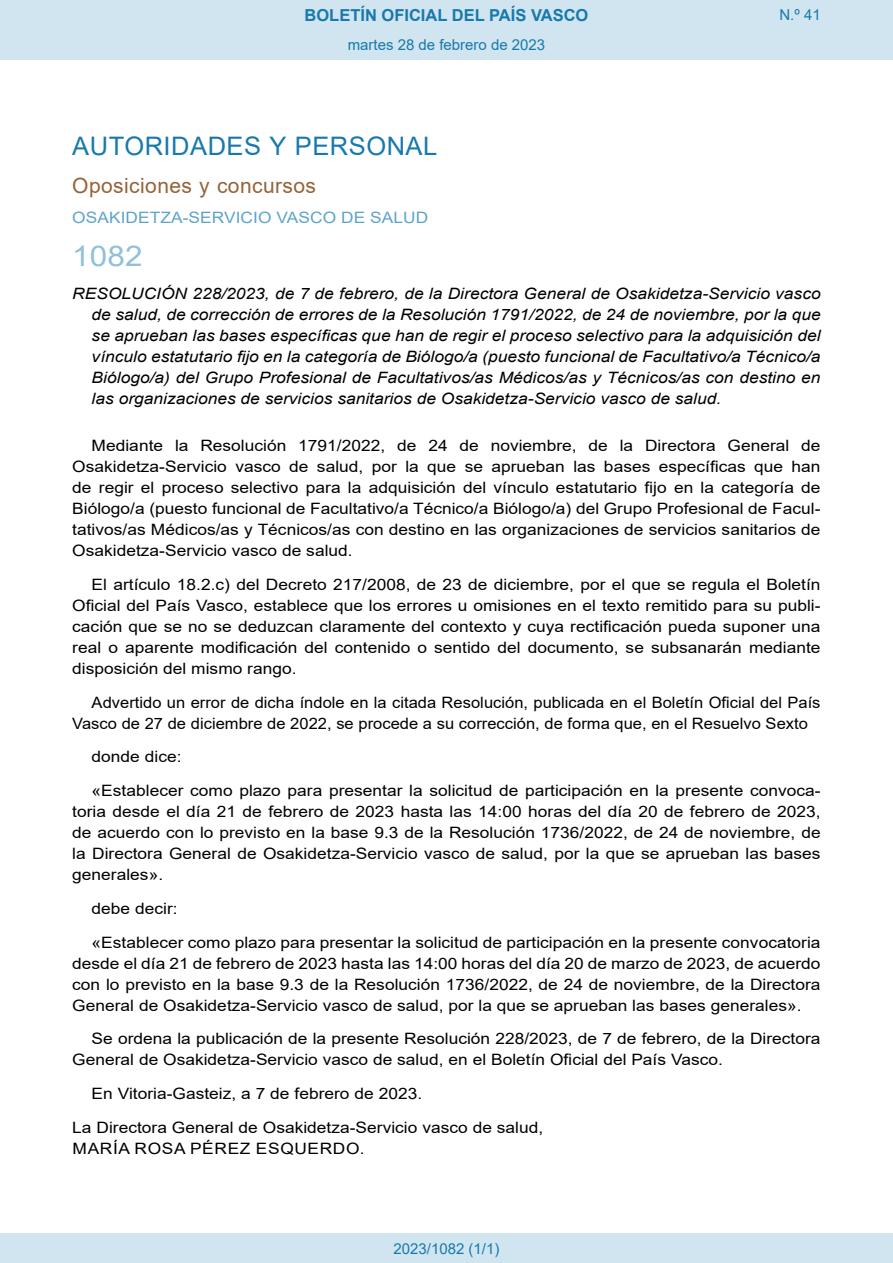
<style>
.page{position:relative;width:893px;height:1263px;background:#fff}
.page>*{position:absolute;margin:0;border:0;box-sizing:border-box;transform-origin:0 0}
.BOPVOrden{font:28.5px "Arial";color:#90c0db;scale:1.11 1}
.BOPVSeccion{font:25.5px "Arial";letter-spacing:.02em;color:#1879ad}
.BOPVSubseccion{font:21px "Arial";letter-spacing:.02em;color:#956338}
.t1{font:700 16.5px "Arial";color:#1879ad}
.BOPVDetalle{font:15.6px/21px "Arial";color:#000;text-align:justify;scale:1.11 1}
.BOPVTitulo{font:italic 15.6px/21px "Arial";color:#000;text-align:justify;scale:1.11 1}
.BOPVDetalle-2{font:15.6px/21px "Arial";color:#000;scale:1.05 1}
.BOPVFirmaPuesto{font:15.6px "Arial";color:#000;scale:1.11 1}
.BOPVFirmaLugFec{font:15.6px "Arial";color:#000;scale:1.11 1}
.BOPVOrganismo{font:15.6px "Arial";letter-spacing:.005em;color:#5ea4ca;scale:1.11 1}
.BOPVFirmaNombre{font:15.6px "Arial";letter-spacing:.035em;color:#000;scale:1.11 1}
.Paginacion_Centro{font:15px "Arial";color:#1879ad}
</style>
<div class="page">
<div style="left:0;top:0;width:893px;height:60px;background:#d0e5f0"></div>
<div style="left:0;top:1233px;width:893px;height:30px;background:#d0e5f0"></div>
<p class="t1" style="left:305px;top:3px;width:285px">BOLETÍN OFICIAL DEL PAÍS VASCO</p>
<p class="Paginacion_Centro" style="left:348px;top:35px;width:199px">martes 28 de febrero de 2023</p>
<p class="Paginacion_Centro" style="left:779px;top:5px;width:43px">N.º 41</p>
<p class="BOPVSeccion" style="left:72px;top:128px;width:366px">AUTORIDADES Y PERSONAL</p>
<p class="BOPVSubseccion" style="left:72px;top:171px;width:245px">Oposiciones y concursos</p>
<p class="BOPVOrganismo" style="left:72px;top:207px;width:322px">OSAKIDETZA-SERVICIO VASCO DE SALUD</p>
<p class="BOPVOrden" style="left:72px;top:236px;width:65px">1082</p>
<p class="BOPVTitulo" style="left:92px;top:284px;width:658px;text-indent:-19px">RESOLUCIÓN 228/2023, de 7 de febrero, de la Directora General de Osakidetza-Servicio vasco de salud, de corrección de errores de la Resolución 1791/2022, de 24 de noviembre, por la que se aprueban las bases específicas que han de regir el proceso selectivo para la adquisición del vínculo estatutario fijo en la categoría de Biólogo/a (puesto funcional de Facultativo/a Técnico/a Biólogo/a) del Grupo Profesional de Facultativos/as Médicos/as y Técnicos/as con destino en las organizaciones de servicios sanitarios de Osakidetza-Servicio vasco de salud.</p>
<p class="BOPVDetalle" style="left:72px;top:435px;width:676px;text-indent:19px">Mediante la Resolución 1791/2022, de 24 de noviembre, de la Directora General de Osakidetza-Servicio vasco de salud, por la que se aprueban las bases específicas que han de regir el proceso selectivo para la adquisición del vínculo estatutario fijo en la categoría de Biólogo/a (puesto funcional de Facultativo/a Técnico/a Biólogo/a) del Grupo Profesional de Facul&shy;tativos/as Médicos/as y Técnicos/as con destino en las organizaciones de servicios sanitarios de Osakidetza-Servicio vasco de salud.</p>
<p class="BOPVDetalle" style="left:72px;top:574px;width:676px;text-indent:19px">El artículo 18.2.c) del Decreto 217/2008, de 23 de diciembre, por el que se regula el Boletín Oficial del País Vasco, establece que los errores u omisiones en el texto remitido para su publi&shy;cación que se no se deduzcan claramente del contexto y cuya rectificación pueda suponer una real o aparente modificación del contenido o sentido del documento, se subsanarán mediante disposición del mismo rango.</p>
<p class="BOPVDetalle-2" style="left:72px;top:691px;width:714px;text-indent:19px">Advertido un error de dicha índole en la citada Resolución, publicada en el Boletín Oficial del País<br>Vasco de 27 de diciembre de 2022, se procede a su corrección, de forma que, en el Resuelvo Sexto</p>
<p class="BOPVDetalle" style="left:92px;top:746px;width:83px">donde dice:</p>
<p class="BOPVDetalle" style="left:72px;top:780px;width:676px;text-indent:19px">«Establecer como plazo para presentar la solicitud de participación en la presente convoca&shy;toria desde el día 21 de febrero de 2023 hasta las 14:00 horas del día 20 de febrero de 2023, de acuerdo con lo previsto en la base 9.3 de la Resolución 1736/2022, de 24 de noviembre, de la Directora General de Osakidetza-Servicio vasco de salud, por la que se aprueban las bases generales».</p>
<p class="BOPVDetalle" style="left:92px;top:898px;width:79px">debe decir:</p>
<p class="BOPVDetalle" style="left:72px;top:931px;width:676px;text-indent:19px">«Establecer como plazo para presentar la solicitud de participación en la presente convocatoria desde el día 21 de febrero de 2023 hasta las 14:00 horas del día 20 de marzo de 2023, de acuerdo con lo previsto en la base 9.3 de la Resolución 1736/2022, de 24 de noviembre, de la Directora General de Osakidetza-Servicio vasco de salud, por la que se aprueban las bases generales».</p>
<p class="BOPVDetalle" style="left:72px;top:1028px;width:676px;text-indent:19px">Se ordena la publicación de la presente Resolución 228/2023, de 7 de febrero, de la Directora<br>General de Osakidetza-Servicio vasco de salud, en el Boletín Oficial del País Vasco.</p>
<p class="BOPVFirmaLugFec" style="left:92px;top:1083px;width:299px">En Vitoria-Gasteiz, a 7 de febrero de 2023.</p>
<p class="BOPVFirmaPuesto" style="left:72px;top:1116px;width:426px">La Directora General de Osakidetza-Servicio vasco de salud,</p>
<p class="BOPVFirmaNombre" style="left:73px;top:1137px;width:265px">MARÍA ROSA PÉREZ ESQUERDO.</p>
<p class="Paginacion_Centro" style="left:393px;top:1238px;width:107px">2023/1082 (1/1)</p>
</div>
